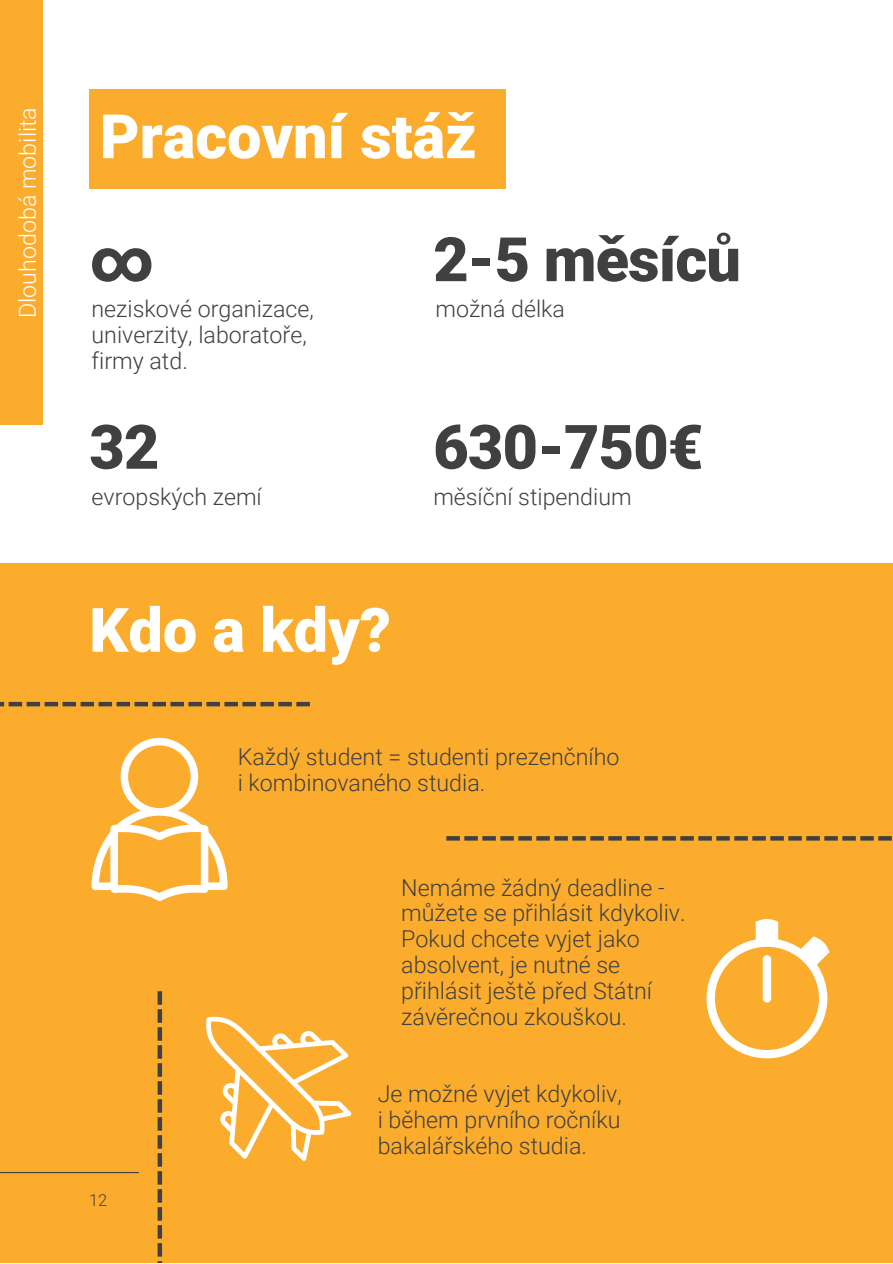
<style>
.page{position:relative;width:893px;height:1264px;background:#fff}
.page>*{position:absolute;margin:0;border:0;box-sizing:border-box;transform-origin:0 0}
.t1{font:900 61.35px "Roboto";letter-spacing:-.015em;color:#404040}
.t2{font:900 61.2px "Roboto";color:#fff}
.t3{font:300 23.25px/25.8px "Roboto";color:#404040}
.t4{font:300 23.25px "Roboto";color:#fff}
.t5{font:300 16.5px "Roboto";color:#404040}
</style>
<div class="page">
<div style="left:0;top:562px;width:892px;height:700px;background:#fcac2c"></div>
<div style="left:89px;top:89px;width:417px;height:100px;background:#fcac2c"></div>
<svg style="left:92px;top:738px;width:135px;height:163px"></svg>
<svg style="left:706px;top:918px;width:123px;height:140px"></svg>
<svg style="left:0;top:702px;width:4px;height:4px"></svg>
<hr style="left:9px;top:702px;width:13px;height:4px;background:#404040">
<hr style="left:27px;top:702px;width:13px;height:4px;background:#404040">
<hr style="left:45px;top:702px;width:13px;height:4px;background:#404040">
<hr style="left:63px;top:702px;width:13px;height:4px;background:#404040">
<hr style="left:81px;top:702px;width:13px;height:4px;background:#404040">
<hr style="left:98px;top:702px;width:14px;height:4px;background:#404040">
<hr style="left:116px;top:702px;width:14px;height:4px;background:#404040">
<hr style="left:134px;top:702px;width:14px;height:4px;background:#404040">
<hr style="left:152px;top:702px;width:14px;height:4px;background:#404040">
<hr style="left:170px;top:702px;width:14px;height:4px;background:#404040">
<hr style="left:188px;top:702px;width:14px;height:4px;background:#404040">
<hr style="left:206px;top:702px;width:14px;height:4px;background:#404040">
<hr style="left:224px;top:702px;width:14px;height:4px;background:#404040">
<hr style="left:242px;top:702px;width:14px;height:4px;background:#404040">
<hr style="left:260px;top:702px;width:14px;height:4px;background:#404040">
<hr style="left:278px;top:702px;width:14px;height:4px;background:#404040">
<hr style="left:296px;top:702px;width:14px;height:4px;background:#404040">
<svg style="left:446px;top:836px;width:14px;height:4px"></svg>
<svg style="left:464px;top:836px;width:14px;height:4px"></svg>
<svg style="left:482px;top:836px;width:14px;height:4px"></svg>
<svg style="left:500px;top:836px;width:14px;height:4px"></svg>
<svg style="left:518px;top:836px;width:14px;height:4px"></svg>
<svg style="left:536px;top:836px;width:14px;height:4px"></svg>
<svg style="left:554px;top:836px;width:13px;height:4px"></svg>
<svg style="left:572px;top:836px;width:13px;height:4px"></svg>
<svg style="left:590px;top:836px;width:13px;height:4px"></svg>
<svg style="left:608px;top:836px;width:13px;height:4px"></svg>
<svg style="left:626px;top:836px;width:13px;height:4px"></svg>
<svg style="left:644px;top:836px;width:13px;height:4px"></svg>
<svg style="left:662px;top:836px;width:13px;height:4px"></svg>
<svg style="left:680px;top:836px;width:13px;height:4px"></svg>
<svg style="left:698px;top:836px;width:13px;height:4px"></svg>
<svg style="left:716px;top:836px;width:13px;height:4px"></svg>
<svg style="left:734px;top:836px;width:13px;height:4px"></svg>
<svg style="left:752px;top:836px;width:13px;height:4px"></svg>
<svg style="left:770px;top:836px;width:13px;height:4px"></svg>
<svg style="left:788px;top:836px;width:13px;height:4px"></svg>
<svg style="left:806px;top:836px;width:13px;height:4px"></svg>
<svg style="left:824px;top:836px;width:13px;height:4px"></svg>
<svg style="left:842px;top:836px;width:13px;height:4px"></svg>
<svg style="left:860px;top:836px;width:13px;height:4px"></svg>
<svg style="left:878px;top:836px;width:13px;height:4px"></svg>
<svg style="left:206px;top:1016px;width:145px;height:145px"></svg>
<div style="left:157px;top:1243px;width:5px;height:13px;background:#404040"></div>
<div style="left:157px;top:1225px;width:5px;height:13px;background:#404040"></div>
<div style="left:157px;top:1207px;width:5px;height:13px;background:#404040"></div>
<div style="left:157px;top:1189px;width:5px;height:13px;background:#404040"></div>
<div style="left:157px;top:1171px;width:5px;height:13px;background:#404040"></div>
<div style="left:157px;top:1153px;width:5px;height:13px;background:#404040"></div>
<div style="left:157px;top:1135px;width:5px;height:13px;background:#404040"></div>
<div style="left:157px;top:1117px;width:5px;height:13px;background:#404040"></div>
<div style="left:157px;top:1099px;width:5px;height:13px;background:#404040"></div>
<div style="left:157px;top:1081px;width:5px;height:13px;background:#404040"></div>
<div style="left:157px;top:1063px;width:5px;height:13px;background:#404040"></div>
<div style="left:157px;top:1045px;width:5px;height:13px;background:#404040"></div>
<div style="left:157px;top:1027px;width:5px;height:13px;background:#404040"></div>
<div style="left:157px;top:1009px;width:5px;height:13px;background:#404040"></div>
<div style="left:157px;top:991px;width:5px;height:13px;background:#404040"></div>
<div style="left:0;top:0;width:43px;height:424px;background:#fcac2c"></div>
<hr style="left:0;top:1171px;width:138px;height:2px;background:#404040">
<p class="t4" style="left:14px;top:318px;width:212px;rotate:-90deg">Dlouhodobá mobilita</p>
<h2 class="t2" style="left:100px;top:101px;width:378px">Pracovní stáž</h2>
<h1 class="t1" style="left:89px;top:224px;width:66px">∞</h1>
<p class="t3" style="left:91px;top:296px;width:224px">neziskové organizace, univerzity, laboratoře, firmy atd.</p>
<h1 class="t1" style="left:89px;top:412px;width:72px">32</h1>
<p class="t3" style="left:92px;top:484px;width:172px">evropských zemí</p>
<h2 class="t2" style="left:89px;top:595px;width:303px">Kdo a kdy?</h2>
<h1 class="t1" style="left:433px;top:224px;width:309px">2-5 měsíců</h1>
<p class="t3" style="left:435px;top:296px;width:131px">možná délka</p>
<h1 class="t1" style="left:433px;top:412px;width:271px">630-750€</h1>
<p class="t3" style="left:433px;top:484px;width:200px">měsíční stipendium</p>
<p class="t3" style="left:238px;top:743px;width:383px">Každý student = studenti prezenčního i kombinovaného studia.</p>
<p class="t3" style="left:401px;top:874px;width:286px">Nemáme žádný deadline - můžete se přihlásit kdykoliv.<br>Pokud chcete vyjet jako absolvent, je nutné se přihlásit ještě před Státní závěrečnou zkouškou.</p>
<p class="t5" style="left:89px;top:1190px;width:20px">12</p>
<p class="t3" style="left:378px;top:1081px;width:245px;text-align:justify">Je možné vyjet kdykoliv, i během prvního ročníku bakalářského studia.</p>
</div>
